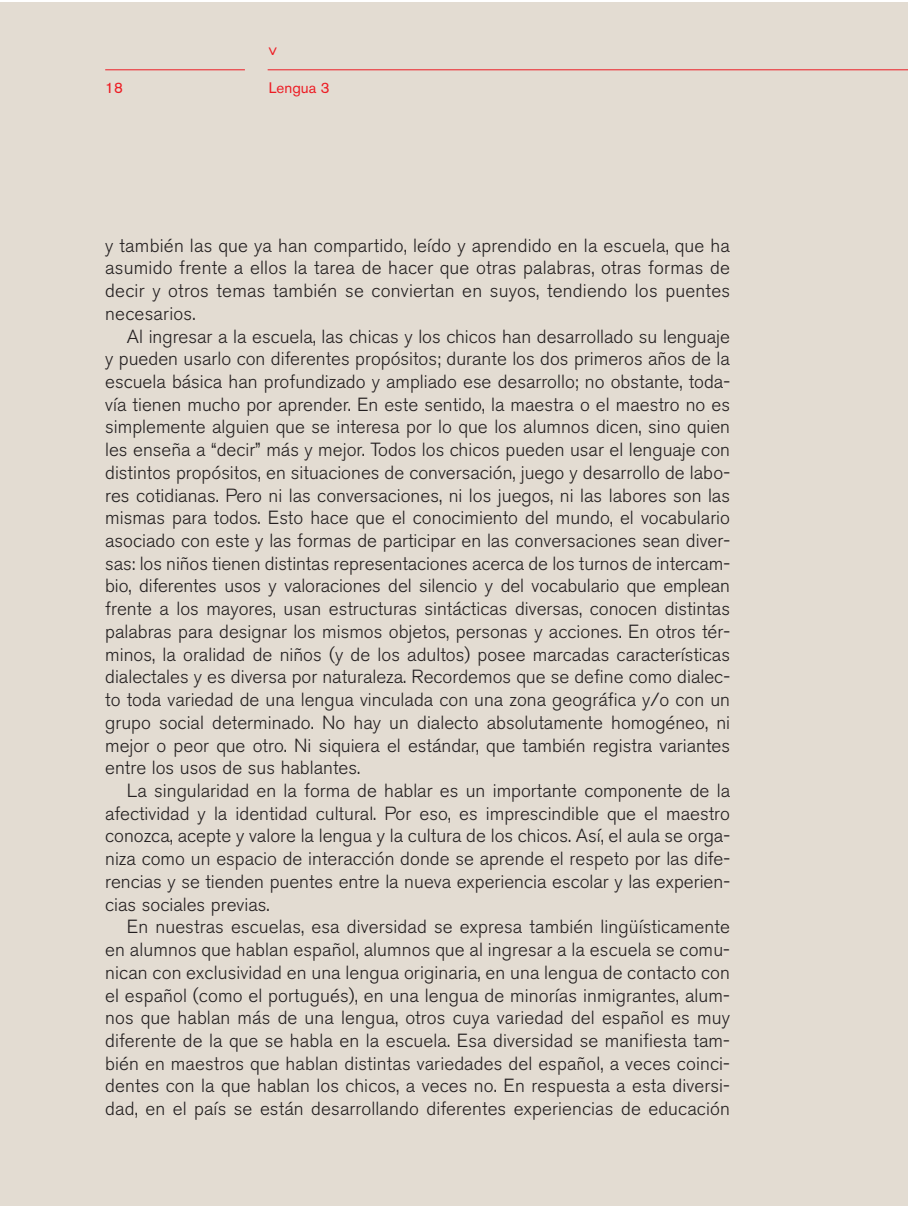
<style>
.page{position:relative;width:908px;height:1206px;background:#fff}
.page>*{position:absolute;margin:0;border:0;box-sizing:border-box;transform-origin:0 0}
.t1{font:300 18.9px/22.8px "Akzidenz Grotesk BE";color:#231f20;text-align:justify}
.t2{font:15.05px "Akzidenz Grotesk BE";color:#ed1c24}
.t3{font:500 11.38px "Akzidenz Grotesk BE";color:#ed1c24}
</style>
<div class="page">
<div style="left:0;top:2px;width:908px;height:1204px;background:#e3dcd2"></div>
<p class="t2" style="left:105px;top:82px;width:19px">18</p>
<p class="t3" style="left:269px;top:55px;width:9px;rotate:-90deg">&lt;</p>
<p class="t2" style="left:269px;top:82px;width:62px">Lengua 3</p>
<p class="t1" style="left:105px;top:236px;width:626px">y también las que ya han compartido, leído y aprendido en la escuela, que ha asumido frente a ellos la tarea de hacer que otras palabras, otras formas de decir y otros temas también se conviertan en suyos, tendiendo los puentes necesarios.</p>
<p class="t1" style="left:105px;top:327px;width:626px;text-indent:22px">Al ingresar a la escuela, las chicas y los chicos han desarrollado su lenguaje y pueden usarlo con diferentes propósitos; durante los dos primeros años de la escuela básica han profundizado y ampliado ese desarrollo; no obstante, toda&shy;vía tienen mucho por aprender. En este sentido, la maestra o el maestro no es simplemente alguien que se interesa por lo que los alumnos dicen, sino quien les enseña a “decir” más y mejor. Todos los chicos pueden usar el lenguaje con distintos propósitos, en situaciones de conversación, juego y desarrollo de labo&shy;res cotidianas. Pero ni las conversaciones, ni los juegos, ni las labores son las mismas para todos. Esto hace que el conocimiento del mundo, el vocabulario asociado con este y las formas de participar en las conversaciones sean diver&shy;sas: los niños tienen distintas representaciones acerca de los turnos de intercam&shy;bio, diferentes usos y valoraciones del silencio y del vocabulario que emplean frente a los mayores, usan estructuras sintácticas diversas, conocen distintas palabras para designar los mismos objetos, personas y acciones. En otros tér&shy;minos, la oralidad de niños (y de los adultos) posee marcadas características dialectales y es diversa por naturaleza. Recordemos que se define como dialec&shy;to toda variedad de una lengua vinculada con una zona geográfica y/o con un grupo social determinado. No hay un dialecto absolutamente homogéneo, ni mejor o peor que otro. Ni siquiera el estándar, que también registra variantes entre los usos de sus hablantes.</p>
<p class="t1" style="left:105px;top:781px;width:626px;text-indent:22px">La singularidad en la forma de hablar es un importante componente de la afectividad y la identidad cultural. Por eso, es imprescindible que el maestro conozca, acepte y valore la lengua y la cultura de los chicos. Así, el aula se orga&shy;niza como un espacio de interacción donde se aprende el respeto por las dife&shy;rencias y se tienden puentes entre la nueva experiencia escolar y las experien&shy;cias sociales previas.</p>
<p class="t1" style="left:105px;top:917px;width:626px;text-indent:22px">En nuestras escuelas, esa diversidad se expresa también lingüísticamente en alumnos que hablan español, alumnos que al ingresar a la escuela se comu&shy;nican con exclusividad en una lengua originaria, en una lengua de contacto con el español (como el portugués), en una lengua de minorías inmigrantes, alum&shy;nos que hablan más de una lengua, otros cuya variedad del español es muy diferente de la que se habla en la escuela. Esa diversidad se manifiesta tam&shy;bién en maestros que hablan distintas variedades del español, a veces coinci&shy;dentes con la que hablan los chicos, a veces no. En respuesta a esta diversi&shy;dad, en el país se están desarrollando diferentes experiencias de educación</p>
</div>
